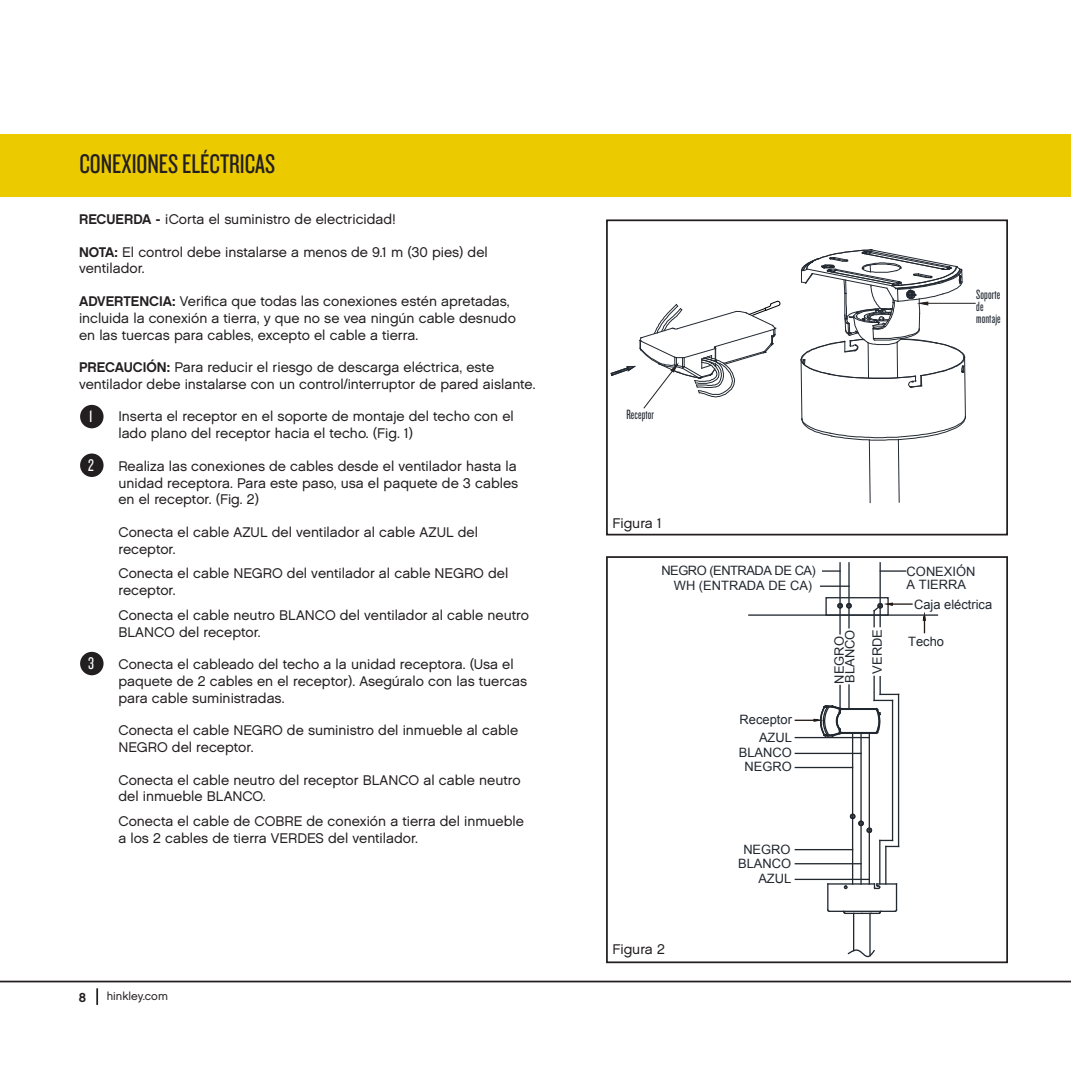
<style>
.page{position:relative;width:1071px;height:1071px;background:#fff}
.page>*{position:absolute;margin:0;border:0;box-sizing:border-box;transform-origin:0 0}
.t1{font:28px "Knockout HTF28 Junior Featherwt";color:#231f20}
.t2{font:17.5px "Knockout HTF28 Junior Featherwt";color:#fff}
.t3{font:14px/16.8px "Chalet London Nineteen Sixty";color:#231f20}
.t4{font:14px/12.2px "Knockout HTF27 Junior Bantamwt";letter-spacing:.01em;color:#212830}
.t5{font:13.12px "Chalet New York Nineteen Sixty";color:#231f20}
.t6{font:12.95px/17.7px "Arial";color:#212830}
.t7{font:12.95px/14.9px "Arial";letter-spacing:-.04em;color:#212830;text-align:right}
.t8{font:11.38px "Chalet London Nineteen Sixty";color:#231f20}
.s1{font-family:"Chalet New York Nineteen Sixty"}
</style>
<div class="page">
<div style="left:0;top:134px;width:1071px;height:63px;background:#ecca00"></div>
<svg style="left:96px;top:988px;width:2px;height:17px"></svg>
<hr style="left:0;top:981px;width:1071px;height:1px;background:#231f20">
<div style="left:606px;top:219px;width:402px;height:317px;border:2px solid #231f20"></div>
<div style="left:606px;top:556px;width:402px;height:407px;border:2px solid #231f20"></div>
<div style="left:80px;top:405px;width:24px;height:23px;background:#231f20;border-radius:50%"></div>
<div style="left:80px;top:454px;width:24px;height:23px;background:#231f20;border-radius:50%"></div>
<div style="left:80px;top:652px;width:24px;height:23px;background:#231f20;border-radius:50%"></div>
<hr style="left:928px;top:303px;width:47px;height:1px;background:#231f20">
<svg style="left:801px;top:249px;width:165px;height:254px"></svg>
<svg style="left:611px;top:301px;width:169px;height:107px"></svg>
<svg style="left:823px;top:570px;width:16px;height:2px"></svg>
<svg style="left:821px;top:586px;width:27px;height:1px"></svg>
<hr style="left:795px;top:737px;width:74px;height:1px;background:#212830">
<hr style="left:795px;top:753px;width:66px;height:1px;background:#212830">
<hr style="left:795px;top:767px;width:58px;height:1px;background:#212830">
<hr style="left:795px;top:879px;width:74px;height:1px;background:#212830">
<hr style="left:795px;top:863px;width:66px;height:1px;background:#212830">
<hr style="left:795px;top:849px;width:58px;height:1px;background:#212830">
<hr style="left:873px;top:676px;width:2px;height:24px;background:#212830">
<hr style="left:848px;top:685px;width:2px;height:23px;background:#212830">
<hr style="left:839px;top:685px;width:2px;height:23px;background:#212830">
<svg style="left:922px;top:611px;width:4px;height:22px"></svg>
<hr style="left:880px;top:570px;width:26px;height:2px;background:#212830">
<hr style="left:749px;top:614px;width:188px;height:2px;background:#212830">
<hr style="left:839px;top:563px;width:2px;height:71px;background:#212830">
<div style="left:825px;top:597px;width:64px;height:19px;border:1px solid #212830"></div>
<hr style="left:848px;top:563px;width:2px;height:65px;background:#212830">
<hr style="left:880px;top:563px;width:1px;height:64px;background:#212830">
<svg style="left:837px;top:602px;width:15px;height:8px"></svg>
<hr style="left:892px;top:700px;width:1px;height:140px;background:#212830">
<hr style="left:879px;top:840px;width:1px;height:44px;background:#212830">
<svg style="left:874px;top:677px;width:25px;height:24px"></svg>
<hr style="left:898px;top:694px;width:1px;height:152px;background:#212830">
<svg style="left:880px;top:840px;width:19px;height:7px"></svg>
<hr style="left:885px;top:846px;width:2px;height:38px;background:#212830">
<hr style="left:852px;top:733px;width:1px;height:151px;background:#212830">
<hr style="left:860px;top:733px;width:2px;height:151px;background:#212830">
<hr style="left:869px;top:733px;width:1px;height:151px;background:#212830">
<svg style="left:849px;top:813px;width:24px;height:21px"></svg>
<svg style="left:893px;top:884px;width:5px;height:28px"></svg>
<hr style="left:877px;top:883px;width:20px;height:2px;background:#212830">
<hr style="left:828px;top:883px;width:46px;height:2px;background:#212830">
<svg style="left:874px;top:884px;width:7px;height:6px"></svg>
<svg style="left:843px;top:884px;width:6px;height:6px"></svg>
<hr style="left:829px;top:911px;width:66px;height:1px;background:#212830">
<svg style="left:843px;top:912px;width:38px;height:3px"></svg>
<svg style="left:827px;top:884px;width:4px;height:28px"></svg>
<svg style="left:872px;top:602px;width:22px;height:25px"></svg>
<hr style="left:892px;top:603px;width:20px;height:2px;background:#231815">
<hr style="left:853px;top:913px;width:1px;height:38px;background:#212830">
<hr style="left:869px;top:913px;width:2px;height:43px;background:#212830">
<svg style="left:847px;top:949px;width:28px;height:8px"></svg>
<hr style="left:842px;top:732px;width:34px;height:2px;background:#212830">
<svg style="left:875px;top:707px;width:6px;height:28px"></svg>
<hr style="left:842px;top:708px;width:34px;height:2px;background:#212830">
<svg style="left:795px;top:704px;width:48px;height:33px"></svg>
<h1 class="t1" style="left:79px;top:150px;width:197px">CONEXIONES ELÉCTRICAS</h1>
<p class="t3" style="left:79px;top:211px;width:319px"><span class="s1">RECUERDA -</span> ¡Corta el suministro de electricidad!</p>
<p class="t3" style="left:79px;top:243px;width:410px"><span class="s1">NOTA:</span> El control debe instalarse a menos de 9.1 m (30 pies) del ventilador.</p>
<p class="t3" style="left:79px;top:293px;width:439px"><span class="s1">ADVERTENCIA:</span> Verifica que todas las conexiones estén apretadas, incluida la conexión a tierra, y que no se vea ningún cable desnudo en las tuercas para cables, excepto el cable a tierra.</p>
<p class="t3" style="left:79px;top:359px;width:458px"><span class="s1">PRECAUCIÓN:</span> Para reducir el riesgo de descarga eléctrica, este ventilador debe instalarse con un control/interruptor de pared aislante.</p>
<p class="t3" style="left:118px;top:408px;width:397px">Inserta el receptor en el soporte de montaje del techo con el lado plano del receptor hacia el techo. (Fig. 1)</p>
<p class="t3" style="left:118px;top:457px;width:401px;text-align:justify">Realiza las conexiones de cables desde el ventilador hasta la unidad receptora. Para este paso, usa el paquete de 3 cables en el receptor. (Fig. 2)</p>
<p class="t3" style="left:118px;top:524px;width:361px">Conecta el cable AZUL del ventilador al cable AZUL del receptor.</p>
<p class="t3" style="left:118px;top:565px;width:392px">Conecta el cable NEGRO del ventilador al cable NEGRO del receptor.</p>
<p class="t3" style="left:118px;top:606px;width:412px">Conecta el cable neutro BLANCO del ventilador al cable neutro<br>BLANCO del receptor.</p>
<p class="t3" style="left:118px;top:656px;width:410px">Conecta el cableado del techo a la unidad receptora. (Usa el paquete de 2 cables en el receptor). Asegúralo con las tuercas para cable suministradas.</p>
<p class="t3" style="left:118px;top:722px;width:401px">Conecta el cable NEGRO de suministro del inmueble al cable<br>NEGRO del receptor.</p>
<p class="t3" style="left:118px;top:771px;width:404px">Conecta el cable neutro del receptor BLANCO al cable neutro del inmueble BLANCO.</p>
<p class="t3" style="left:118px;top:813px;width:407px">Conecta el cable de COBRE de conexión a tierra del inmueble a los 2 cables de tierra VERDES del ventilador.</p>
<p class="t2" style="left:89px;top:407px;width:5px">1</p>
<p class="t2" style="left:88px;top:456px;width:7px">2</p>
<p class="t2" style="left:88px;top:654px;width:7px">3</p>
<p class="t5" style="left:79px;top:989px;width:9px">8</p>
<p class="t8" style="left:107px;top:989px;width:63px">hinkley.com</p>
<p class="t4" style="left:626px;top:409px;width:29px">Receptor</p>
<p class="t4" style="left:976px;top:288px;width:26px">Soporte de montaje</p>
<p class="t3" style="left:613px;top:514px;width:51px">Figura 1</p>
<p class="t7" style="left:661px;top:563px;width:156px">NEGRO (ENTRADA DE CA)<br>WH (ENTRADA DE CA)</p>
<p class="t6" style="left:740px;top:711px;width:54px;text-align:right">Receptor<br>AZUL</p>
<p class="t6" style="left:739px;top:743px;width:55px">BLANCO</p>
<p class="t6" style="left:745px;top:758px;width:49px">NEGRO</p>
<p class="t6" style="left:907px;top:565px;width:70px;line-height:13.5px">CONEXIÓN<br>A TIERRA</p>
<p class="t6" style="left:914px;top:596px;width:80px">Caja eléctrica</p>
<p class="t6" style="left:834px;top:684px;width:55px;line-height:10.7px;rotate:-90deg">NEGRO<br>BLANCO</p>
<p class="t6" style="left:869px;top:674px;width:46px;rotate:-90deg">VERDE</p>
<p class="t6" style="left:908px;top:633px;width:37px">Techo</p>
<p class="t3" style="left:613px;top:940px;width:54px">Figura 2</p>
<p class="t6" style="left:743px;top:841px;width:49px">NEGRO</p>
<p class="t6" style="left:738px;top:855px;width:55px">BLANCO</p>
<p class="t6" style="left:758px;top:869px;width:34px">AZUL</p>
</div>
